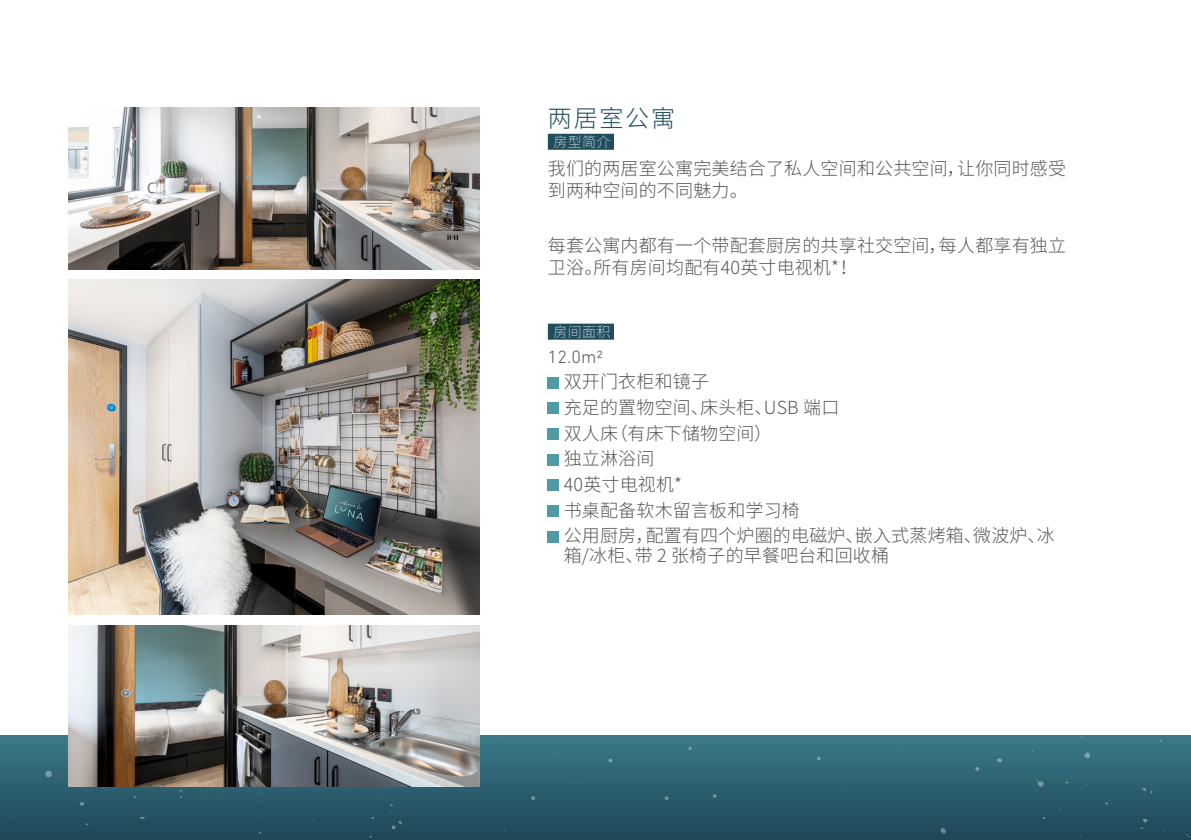
<style>
.page{position:relative;width:1191px;height:840px;background:#fff}
.page>*{position:absolute;margin:0;border:0;box-sizing:border-box;transform-origin:0 0}
.t1{font:300 24px "Source Han Sans CN";letter-spacing:.075em;color:#214e5f}
.t2{font:300 18px/25.6px "Source Han Sans CN";letter-spacing:.01em;color:#575756}
.t3{font:300 18px "DIN Next LT Pro";color:#575756}
.t4{font:200 14px "Source Han Sans CN";letter-spacing:.02em;color:#fff}
</style>
<div class="page">
<div style="left:0;top:735px;width:1191px;height:104px;background:linear-gradient(to bottom,#3b7988,#1e4758)"></div>
<svg style="left:45px;top:770px;width:7px;height:7px"></svg>
<svg style="left:1084px;top:751px;width:5px;height:7px"></svg>
<svg style="left:940px;top:827px;width:6px;height:6px"></svg>
<svg style="left:996px;top:757px;width:6px;height:5px"></svg>
<svg style="left:975px;top:766px;width:4px;height:4px"></svg>
<svg style="left:608px;top:758px;width:4px;height:3px"></svg>
<svg style="left:816px;top:756px;width:5px;height:4px"></svg>
<svg style="left:712px;top:793px;width:4px;height:4px"></svg>
<svg style="left:664px;top:795px;width:4px;height:4px"></svg>
<svg style="left:531px;top:795px;width:4px;height:4px"></svg>
<svg style="left:79px;top:801px;width:5px;height:4px"></svg>
<svg style="left:688px;top:746px;width:3px;height:4px"></svg>
<svg style="left:1142px;top:787px;width:10px;height:6px"></svg>
<svg style="left:1140px;top:818px;width:7px;height:10px"></svg>
<svg style="left:179px;top:789px;width:4px;height:8px"></svg>
<svg style="left:390px;top:803px;width:12px;height:25px"></svg>
<svg style="left:1036px;top:779px;width:8px;height:7px"></svg>
<img style="left:68px;top:280px;width:412px;height:334px">
<img style="left:68px;top:108px;width:412px;height:161px">
<img style="left:68px;top:625px;width:411px;height:161px">
<div style="left:548px;top:134px;width:66px;height:16px;background:#214e5f"></div>
<div style="left:548px;top:323px;width:66px;height:16px;background:#214e5f"></div>
<div style="left:548px;top:377px;width:11px;height:11px;background:#509aa3"></div>
<div style="left:548px;top:402px;width:11px;height:11px;background:#509aa3"></div>
<div style="left:548px;top:428px;width:11px;height:11px;background:#509aa3"></div>
<div style="left:548px;top:454px;width:11px;height:11px;background:#509aa3"></div>
<div style="left:548px;top:479px;width:11px;height:11px;background:#509aa3"></div>
<div style="left:548px;top:505px;width:11px;height:11px;background:#509aa3"></div>
<div style="left:548px;top:531px;width:11px;height:11px;background:#509aa3"></div>
<h1 class="t1" style="left:548px;top:104px;width:129px">两居室公寓</h1>
<p class="t4" style="left:553px;top:134px;width:58px">房型简介</p>
<p class="t2" style="left:548px;top:157px;width:520px;line-height:22px">我们的两居室公寓完美结合了私人空间和公共空间，让你同时感受到两种空间的不同魅力。</p>
<p class="t2" style="left:548px;top:235px;width:520px;line-height:22px">每套公寓内都有一个带配套厨房的共享社交空间，每人都享有独立卫浴。所有房间均配有40英寸电视机*！</p>
<p class="t4" style="left:553px;top:323px;width:58px">房间面积</p>
<p class="t3" style="left:548px;top:346px;width:56px">12.0m2</p>
<p class="t2" style="left:564px;top:369px;width:493px">双开门衣柜和镜子<br>充足的置物空间、床头柜、USB 端口<br>双人床（有床下储物空间）<br>独立淋浴间<br>40英寸电视机*<br>书桌配备软木留言板和学习椅<br>公用厨房，配置有四个炉圈的电磁炉、嵌入式蒸烤箱、微波炉、冰</p>
<p class="t2" style="left:564px;top:543px;width:327px">箱/冰柜、带 2 张椅子的早餐吧台和回收桶</p>
</div>
